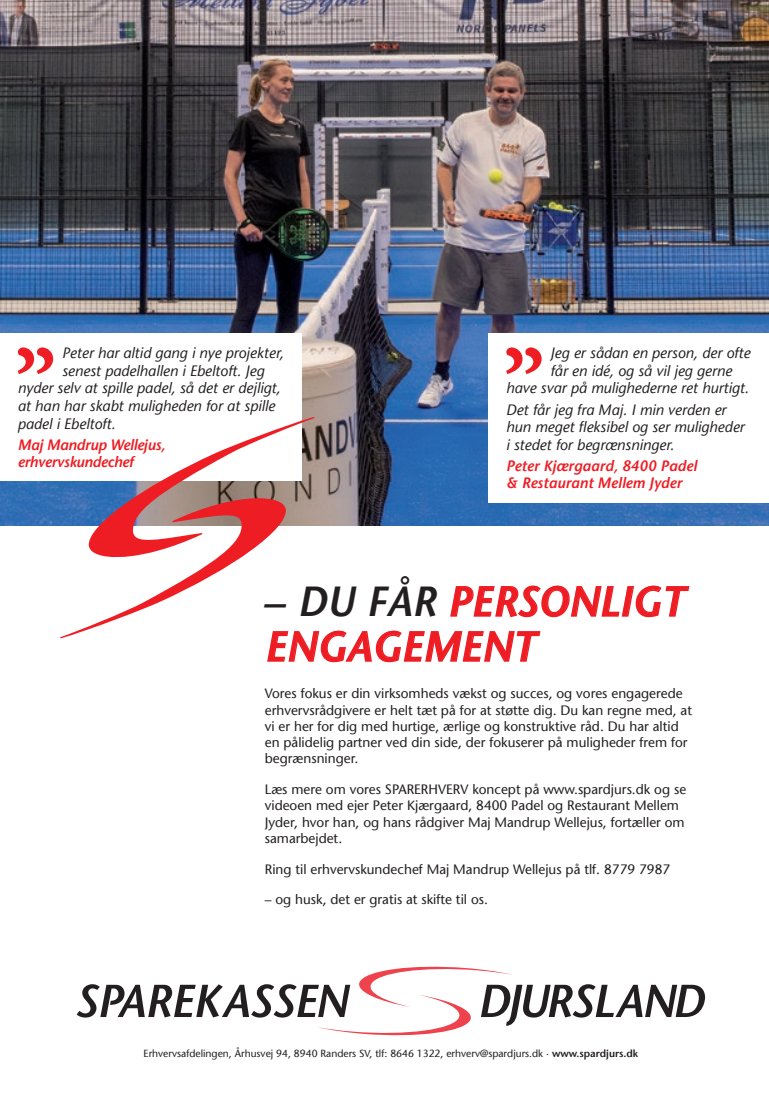
<style>
.page{position:relative;width:769px;height:1099px;background:#fff}
.page>*{position:absolute;margin:0;border:0;box-sizing:border-box;transform-origin:0 0}
.t1{font:italic 600 41.88px/45px "Stone Sans LT";color:#ee1d23}
.t2{font:italic 15px/17.5px "Stone Sans LT";color:#231f20}
.t3{font:italic 600 15px/17.5px "Stone Sans LT";color:#ee1d23}
.t4{font:italic 600 15px/17.5px "Stone Sans LT";letter-spacing:-.02em;color:#ee1d23}
.t5{font:13.62px/16.2px "Stone Sans LT";color:#231f20}
.t6{font:10.25px "Stone Sans LT";color:#231f20}
.s1{color:#231f20}
.s2{font-weight:600}
</style>
<div class="page">
<img style="left:0;top:0;width:769px;height:525px">
<svg style="left:77px;top:966px;width:628px;height:70px"></svg>
<div style="left:488px;top:333px;width:281px;height:169px;background:#fff"></div>
<div style="left:0;top:333px;width:302px;height:148px;background:#fff"></div>
<svg style="left:60px;top:417px;width:254px;height:221px"></svg>
<svg style="left:506px;top:347px;width:36px;height:27px"></svg>
<svg style="left:18px;top:347px;width:35px;height:27px"></svg>
<p class="t2" style="left:62px;top:344px;width:224px">Peter har altid gang i nye projekter,</p>
<p class="t2" style="left:62px;top:362px;width:204px">senest padelhallen i Ebeltoft. Jeg</p>
<p class="t2" style="left:18px;top:379px;width:265px">nyder selv at spille padel, så det er dejligt,</p>
<p class="t2" style="left:18px;top:397px;width:259px">at han har skabt muligheden for at spille</p>
<p class="t2" style="left:18px;top:414px;width:99px">padel i Ebeltoft.</p>
<p class="t4" style="left:18px;top:435px;width:149px">Maj Mandrup Wellejus, erhvervskundechef</p>
<p class="t2" style="left:550px;top:344px;width:201px">Jeg er sådan en person, der ofte</p>
<p class="t2" style="left:550px;top:362px;width:183px">får en idé, og så vil jeg gerne</p>
<p class="t2" style="left:506px;top:379px;width:244px">have svar på mulighederne ret hurtigt.</p>
<p class="t2" style="left:506px;top:400px;width:240px">Det får jeg fra Maj. I min verden er hun meget fleksibel og ser muligheder i stedet for begrænsninger.</p>
<p class="t3" style="left:506px;top:456px;width:192px">Peter Kjærgaard, 8400 Padel &amp; Restaurant Mellem Jyder</p>
<h1 class="t1" style="left:265px;top:579px;width:421px"><span class="s1">– DU FÅR</span> PERSONLIGT<br>ENGAGEMENT</h1>
<p class="t5" style="left:265px;top:685px;width:429px">Vores fokus er din virksomheds vækst og succes, og vores engagerede erhvervsrådgivere er helt tæt på for at støtte dig. Du kan regne med, at vi er her for dig med hurtige, ærlige og konstruktive råd. Du har altid en pålidelig partner ved din side, der fokuserer på muligheder frem for begrænsninger.</p>
<p class="t5" style="left:265px;top:781px;width:423px">Læs mere om vores SPARERHVERV koncept på www.spardjurs.dk og se videoen med ejer Peter Kjærgaard, 8400 Padel og Restaurant Mellem Jyder, hvor han, og hans rådgiver Maj Mandrup Wellejus, fortæller om samarbejdet.</p>
<p class="t5" style="left:265px;top:860px;width:407px">Ring til erhvervskundechef Maj Mandrup Wellejus på tlf. 8779 7987</p>
<p class="t5" style="left:265px;top:891px;width:225px">– og husk, det er gratis at skifte til os.</p>
<p class="t6" style="left:144px;top:1047px;width:496px">Erhvervsafdelingen, Århusvej 94, 8940 Randers SV, tlf: 8646 1322, erhverv@spardjurs.dk · <span class="s2">www.spardjurs.dk</span></p>
</div>
